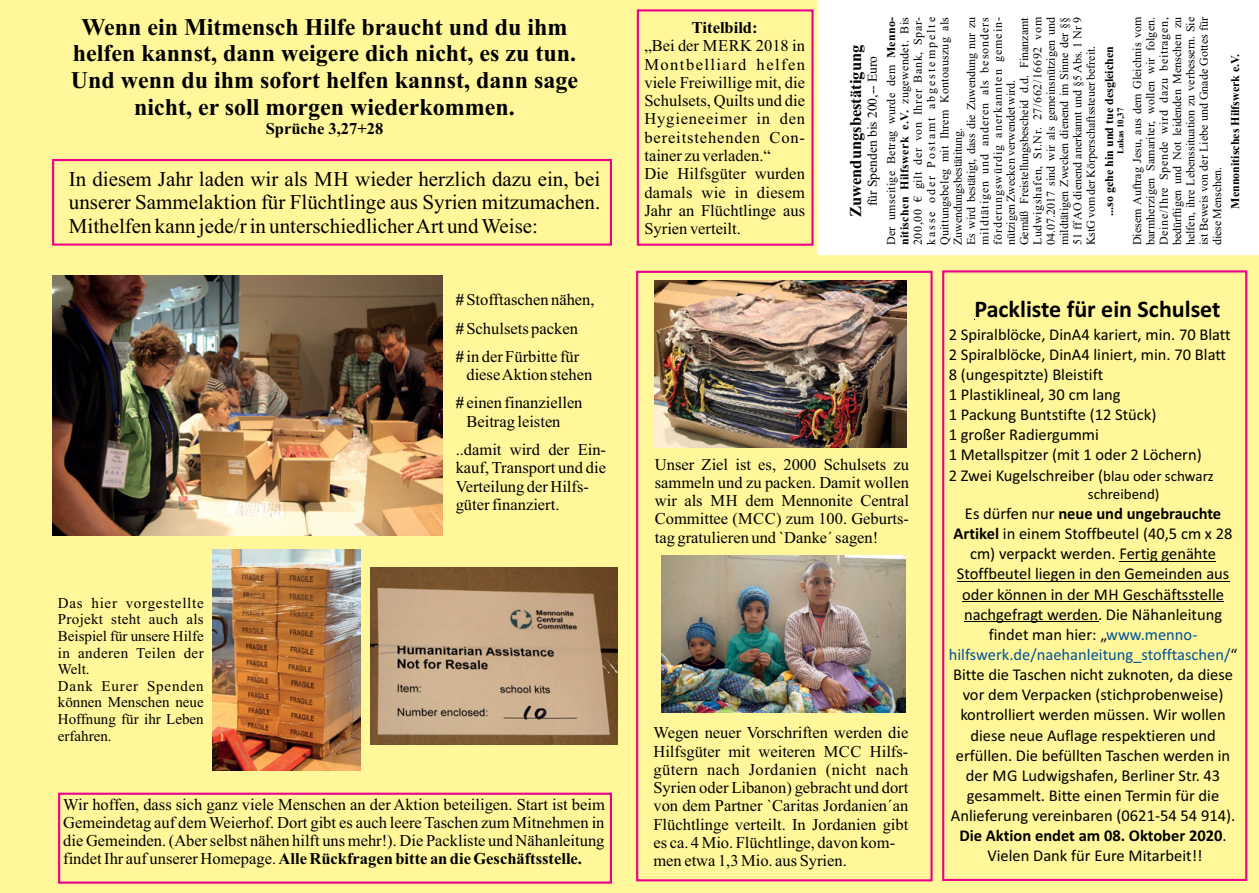
<style>
.page{position:relative;width:1259px;height:893px;background:#fff799}
.page>*{position:absolute;margin:0;border:0;box-sizing:border-box;transform-origin:0 0}
.t1{font:700 24px/26.5px "Times New Roman";color:#000;text-align:center}
.t2{font:700 24px "Calibri";color:#000}
.t3{font:21px/23.2px "Times New Roman";color:#000;text-align:justify}
.t4{font:16.5px/18.3px "Times New Roman";color:#000}
.t5{font:16.5px/20.1px "Calibri";color:#000}
.t6{font:700 16.5px "Times New Roman";color:#000}
.t7{font:15px/16.6px "Times New Roman";color:#000}
.t8{font:15px "Calibri";color:#000}
.t9{font:13.5px "Times New Roman";color:#000}
.t10{font:12px/13.4px "Times New Roman";color:#000}
.t11{font:700 12px "Times New Roman";color:#000}
.t12{font:700 9px "Times New Roman";color:#000}
.s1{font-weight:700}
.s2{font-size:15px}
.s3{color:#00529c}
</style>
<div class="page">
<svg style="left:817px;top:255px;width:442px;height:627px"></svg>
<div style="left:817px;top:0;width:442px;height:255px;background:#fff"></div>
<div style="left:942px;top:270px;width:305px;height:611px;border:2px solid #ec008c"></div>
<hr style="left:1119px;top:561px;width:97px;height:1px;background:#000">
<hr style="left:957px;top:581px;width:272px;height:1px;background:#000">
<hr style="left:962px;top:601px;width:131px;height:1px;background:#000">
<svg style="left:1093px;top:601px;width:26px;height:1px"></svg>
<hr style="left:1119px;top:601px;width:105px;height:1px;background:#000">
<hr style="left:964px;top:621px;width:134px;height:1px;background:#000">
<div style="left:52px;top:159px;width:560px;height:87px;border:2px solid #ec008c"></div>
<div style="left:636px;top:271px;width:296px;height:610px;border:2px solid #ec008c"></div>
<div style="left:637px;top:9px;width:176px;height:237px;border:2px solid #ec008c"></div>
<div style="left:58px;top:793px;width:554px;height:91px;border:2px solid #ec008c"></div>
<img style="left:53px;top:276px;width:389px;height:259px">
<img style="left:213px;top:549px;width:147px;height:222px">
<img style="left:371px;top:567px;width:246px;height:177px">
<img style="left:654px;top:280px;width:252px;height:168px">
<img style="left:661px;top:555px;width:244px;height:158px">
<h1 class="t1" style="left:71px;top:16px;width:509px">Wenn ein Mitmensch Hilfe braucht und du ihm helfen kannst, dann weigere dich nicht, es zu tun.<br>Und wenn du ihm sofort helfen kannst, dann sage nicht, er soll morgen wiederkommen.</h1>
<p class="t6" style="left:266px;top:123px;width:119px">Sprüche 3,27+28</p>
<p class="t3" style="left:69px;top:169px;width:533px">In diesem Jahr laden wir als MH wieder herzlich dazu ein, bei unserer Sammelaktion für Flüchtlinge aus Syrien mitzumachen.<br>Mithelfen kann jede/r in unterschiedlicher Art und Weise:</p>
<p class="t6" style="left:692px;top:22px;width:67px">Titelbild:</p>
<p class="t4" style="left:644px;top:38px;width:162px">„Bei der MERK 2018 in<br>Montbelliard helfen viele Freiwillige mit, die<br>Schulsets, Quilts und die<br>Hygieneeimer in den bereitstehenden Con&shy;tainer zu verladen.“<br>Die Hilfsgüter wurden damals wie in diesem<br>Jahr an Flüchtlinge aus<br>Syrien verteilt.</p>
<p class="t10" style="left:1131px;top:245px;width:230px;text-align:justify;rotate:-90deg">Diesem Auftrag Jesu, aus dem Gleichnis vom barmherzigen Samariter, wollen wir folgen.<br>Deine/Ihre Spende wird dazu beitragen, bedürftigen und Not leidenden Menschen zu helfen, ihre Lebenssituation zu verbessern. Sie ist Beweis von der Liebe und Gnade Gottes für diese Menschen.</p>
<p class="t10" style="left:885px;top:245px;width:230px;rotate:-90deg">Der umseitige Betrag wurde dem <span class="s1">Menno&shy;nitischen Hilfswerk e.V.</span> zugewendet. Bis 200,00 € gilt der von Ihrer Bank, Spar&shy;kasse oder Postamt abgestempelte Quittungsbeleg mit Ihrem Kontoauszug als Zuwendungsbestätitung.<br>Es wird bestätigt, dass die Zuwendung nur zu mildtätigen und anderen als besonders förderungswürdig anerkannten gemein&shy;nützigen Zwecken verwendet wird.<br>Gemäß Freistellungsbescheid d.d. Finanzamt Ludwigshafen, St.Nr. 27/662/16692 vom 04.07.2017 sind wir als gemeinsnützigen und mildtätigen Zwecken dienend im Sinne der §§ 51 ff AO dienend anerkannt und §5 Abs. 1 Nr 9<br>KstG vom der Körperschaftssteuer befreit.</p>
<p class="t6" style="left:850px;top:217px;width:174px;rotate:-90deg">Zuwendungsbestätigung</p>
<p class="t9" style="left:867px;top:206px;width:152px;rotate:-90deg">für Spenden bis 200,-- Euro</p>
<p class="t11" style="left:1105px;top:216px;width:171px;rotate:-90deg">...so gehe hin und tue desgleichen</p>
<p class="t12" style="left:1117px;top:154px;width:48px;rotate:-90deg">Lukas 10,37</p>
<p class="t11" style="left:1231px;top:209px;width:157px;rotate:-90deg">Mennonitisches Hilfswerk e.V.</p>
<p class="t4" style="left:456px;top:287px;width:140px;line-height:28.2px"><span class="s1">#</span> Stofftaschen nähen, <span class="s1">#</span> Schulsets packen<br><span class="s1">#</span> in der Fürbitte für</p>
<p class="t4" style="left:456px;top:362px;width:138px;line-height:28.2px;text-indent:11px">diese Aktion stehen <span class="s1">#</span> einen finanziellen</p>
<p class="t4" style="left:456px;top:409px;width:152px;line-height:28.2px;text-indent:11px">Beitrag leisten ..damit wird der Ein-</p>
<p class="t4" style="left:456px;top:460px;width:152px">kauf, Transport und die<br>Verteilung der Hilfs&shy;güter finanziert.</p>
<p class="t4" style="left:655px;top:456px;width:256px;text-align:justify">Unser Ziel ist es, 2000 Schulsets zu sammeln und zu packen. Damit wollen wir als MH dem Mennonite Central Committee (MCC) zum 100. Geburts&shy;tag gratulieren und `Danke´ sagen!</p>
<p class="t7" style="left:58px;top:596px;width:147px">Das hier vorgestellte<br>Projekt steht auch als<br>Beispiel für unsere Hilfe in anderen Teilen der<br>Welt.<br>Dank Eurer Spenden können Menschen neue<br>Hoffnung für ihr Leben erfahren.</p>
<p class="t4" style="left:63px;top:796px;width:543px;text-align:justify">Wir hoffen, dass sich ganz viele Menschen an der Aktion beteiligen. Start ist beim Gemeindetag auf dem Weierhof. Dort gibt es auch leere Taschen zum Mitnehmen in die Gemeinden. (Aber selbst nähen hilft uns mehr!). Die Packliste und Nähanleitung findet Ihr auf unserer Homepage. <span class="s1">Alle Rückfragen bitte an die Geschäftsstelle.</span></p>
<p class="t4" style="left:653px;top:725px;width:256px">Wegen neuer Vorschriften werden die Hilfsgüter mit weiteren MCC Hilfs&shy;gütern nach Jordanien (nicht nach Syrien oder Libanon) gebracht und dort von dem Partner `Caritas Jordanien´an Flüchtlinge verteilt. In Jordanien gibt es ca. 4 Mio. Flüchtlinge, davon kom&shy;men etwa 1,3 Mio. aus Syrien.</p>
<h1 class="t2" style="left:974px;top:299px;width:247px">Packliste für ein Schulset</h1>
<p class="t5" style="left:948px;top:325px;width:283px">2 Spiralblöcke, DinA4 kariert, min. 70 Blatt 2 Spiralblöcke, DinA4 liniert, min. 70 Blatt 8 (ungespitzte) Bleistift<br>1 Plastiklineal, 30 cm lang<br>1 Packung Buntstifte (12 Stück)<br>1 großer Radiergummi<br>1 Metallspitzer (mit 1 oder 2 Löchern)<br>2 Zwei Kugelschreiber (<span class="s2">blau oder schwarz</span></p>
<p class="t8" style="left:1087px;top:488px;width:73px">schreibend)</p>
<p class="t5" style="left:949px;top:505px;width:290px;text-align:center">Es dürfen nur <span class="s1">neue und ungebrauchte Artikel</span> in einem Stoffbeutel (40,5 cm x 28 cm) verpackt werden. Fertig genähte Stoffbeutel liegen in den Gemeinden aus oder können in der MH Geschäftsstelle nachgefragt werden. Die Nähanleitung findet man hier: „<span class="s3">www.menno&shy;hilfswerk.de/naehanleitung_stofftaschen/</span>“ Bitte die Taschen nicht zuknoten, da diese vor dem Verpacken (stichprobenweise) kontrolliert werden müssen. Wir wollen diese neue Auflage respektieren und erfüllen. Die befüllten Taschen werden in der MG Ludwigshafen, Berliner Str. 43 gesammelt. Bitte einen Termin für die Anlieferung vereinbaren (0621-54 54 914).<br><span class="s1">Die Aktion endet am 08. Oktober 2020</span>.<br>Vielen Dank für Eure Mitarbeit!!</p>
</div>
